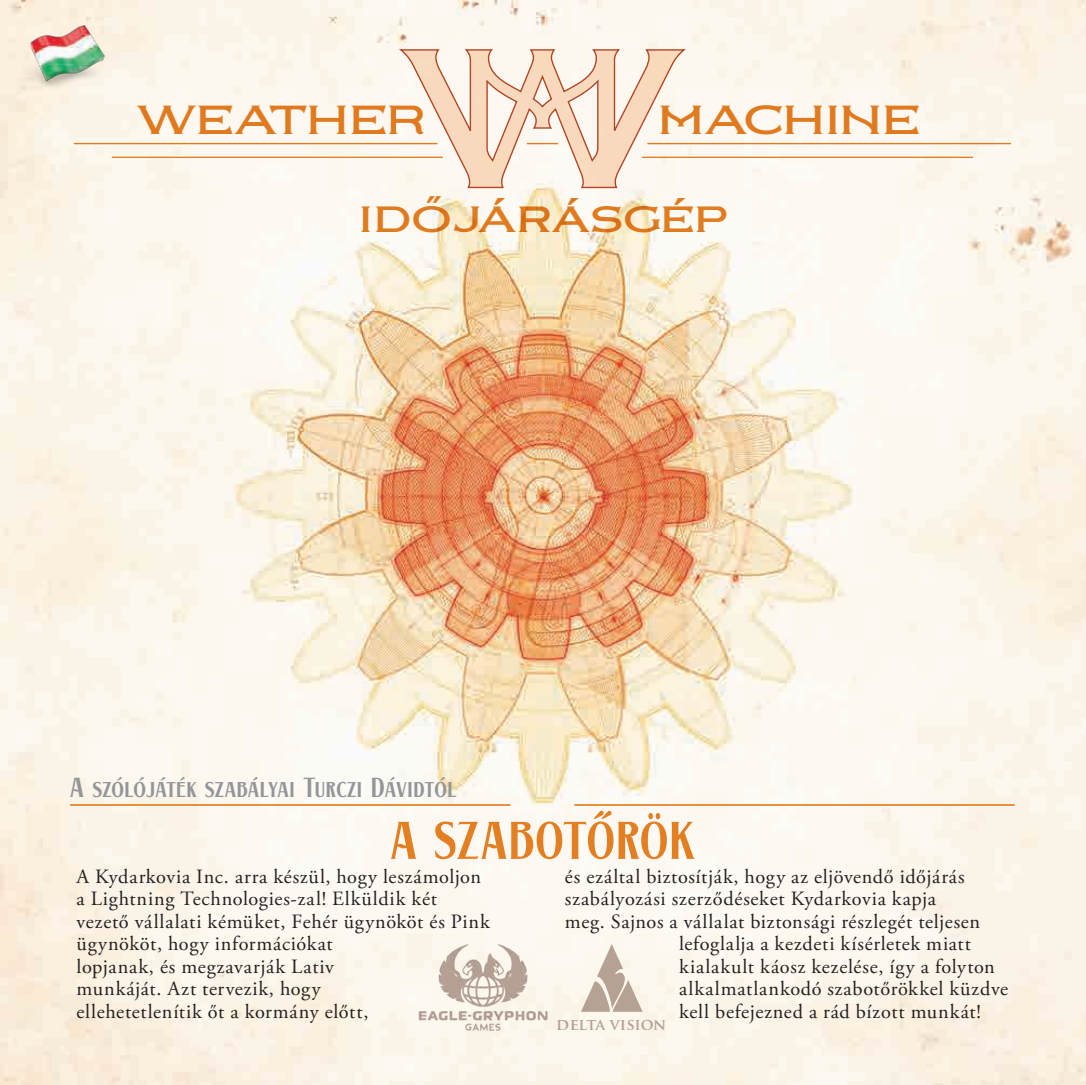
<style>
.page{position:relative;width:1086px;height:1085px;background:#fff}
.page>*{position:absolute;margin:0;border:0;box-sizing:border-box;transform-origin:0 0}
.t1{font:56.25px "LHF Fine Cut";letter-spacing:.015em;color:#e37e21}
.t2{font:700 40.5px "LHF Cameo";color:#e37e21}
.t3{font:29.25px "LHF Fine Cut";letter-spacing:.015em;color:#939598}
.t4{font:20.25px/22.5px "Adobe Garamond Pro";letter-spacing:.035em;color:#231f20}
.t5{font:700 15.75px "Trajan Pro";letter-spacing:-.02em;color:#704a3d}
</style>
<div class="page">
<img style="left:0;top:0;width:1085px;height:1084px">
<hr style="left:112px;top:157px;width:331px;height:1px;background:#e37e21">
<hr style="left:642px;top:157px;width:331px;height:1px;background:#e37e21">
<svg style="left:397px;top:49px;width:291px;height:140px"></svg>
<hr style="left:74px;top:143px;width:363px;height:1px;background:#e37e21">
<hr style="left:647px;top:143px;width:363px;height:1px;background:#e37e21">
<hr style="left:574px;top:804px;width:440px;height:1px;background:#e37e21">
<hr style="left:70px;top:804px;width:440px;height:1px;background:#e37e21">
<img style="left:22px;top:22px;width:90px;height:68px">
<img style="left:418px;top:943px;width:129px;height:100px">
<svg style="left:581px;top:943px;width:61px;height:68px"></svg>
<h2 class="t2" style="left:136px;top:96px;width:292px">WEATHER</h2>
<h2 class="t2" style="left:658px;top:96px;width:262px">MACHINE</h2>
<h2 class="t2" style="left:360px;top:194px;width:369px">időjárásgép</h2>
<h3 class="t3" style="left:70px;top:771px;width:387px">A szólójáték szabályai Turczi Dávidtól</h3>
<h1 class="t1" style="left:390px;top:809px;width:305px">A SZABOTŐRÖK</h1>
<p class="t4" style="left:77px;top:865px;width:415px">A Kydarkovia Inc. arra készül, hogy leszámoljon a Lightning Technologies-zal! Elküldik két vezető vállalati kémüket, Fehér ügynököt és Pink ügynököt, hogy információkat<br>lopjanak, és megzavarják Lativ<br>munkáját. Azt tervezik, hogy<br>ellehetetlenítik őt a kormány előtt,</p>
<p class="t4" style="left:565px;top:865px;width:401px">és ezáltal biztosítják, hogy az eljövendő időjárás</p>
<p class="t4" style="left:565px;top:888px;width:372px">szabályozási szerződéseket Kydarkovia kapja</p>
<p class="t4" style="left:565px;top:910px;width:417px">meg. Sajnos a vállalat biztonsági részlegét teljesen</p>
<p class="t4" style="left:679px;top:933px;width:293px">lefoglalja a kezdeti kísérletek miatt</p>
<p class="t4" style="left:679px;top:955px;width:317px">kialakult káosz kezelése, így a folyton</p>
<p class="t4" style="left:679px;top:978px;width:331px">alkalmatlankodó szabotőrökkel küzdve</p>
<p class="t4" style="left:679px;top:1000px;width:303px">kell befejezned a rád bízott munkát!</p>
<p class="t5" style="left:557px;top:1013px;width:111px">DELTA VISION</p>
</div>
